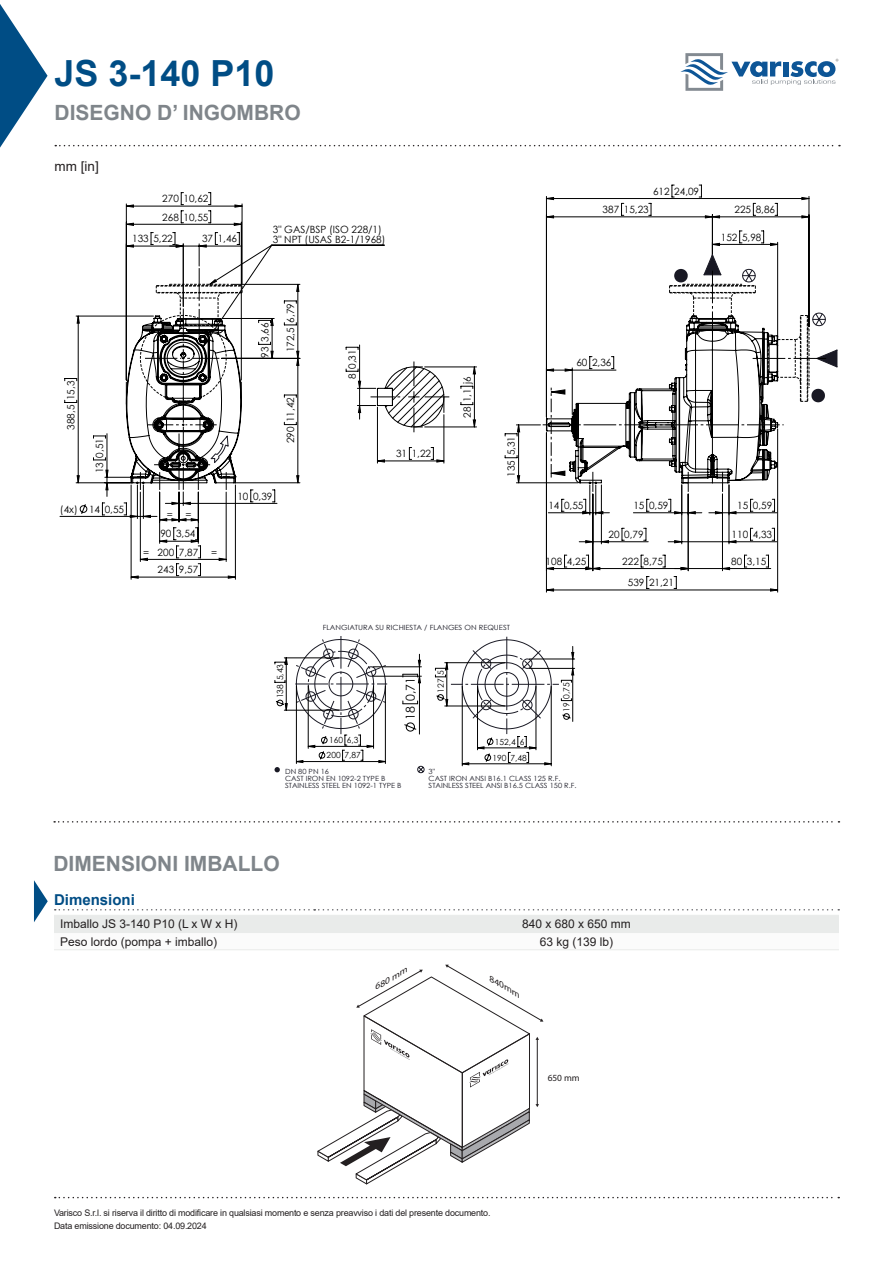
<style>
.page{position:relative;width:893px;height:1263px;background:#fff}
.page>*{position:absolute;margin:0;border:0;box-sizing:border-box;transform-origin:0 0}
.t1{font:700 36px "Arial";color:#004d85}
.t2{font:700 21px "Arial";color:#7f858a}
.t3{font:700 15px "Arial";color:#004d85}
.t4{font:13.5px "Arial";color:#231f20}
.t5{font:12.3px "Century Gothic";color:#000}
.t6{font:12px "Arial";color:#231f20}
.t7{font:10.05px/20px "Century Gothic";color:#000}
.t8{font:9.45px "Myriad Pro";color:#231f20}
.t9{font:9px "Arial";letter-spacing:-.02em;color:#231f20}
.t10{font:8.4px/15.1px "Century Gothic";color:#000}
.t11{font:italic 8.1px "Myriad Pro";color:#231f20;scale:1.33 1}
.t12{font:7.05px/6.9px "Century Gothic";color:#191924;scale:1.05 1}
.t13{font:7.05px "Century Gothic";color:#191924;scale:1.06 1}
</style>
<div class="page">
<svg style="left:0;top:4px;width:48px;height:144px"></svg>
<svg style="left:54px;top:821px;width:785px;height:1px"></svg>
<svg style="left:54px;top:909px;width:785px;height:41px"></svg>
<svg style="left:34px;top:880px;width:14px;height:42px"></svg>
<svg style="left:55px;top:145px;width:785px;height:1px"></svg>
<svg style="left:55px;top:1197px;width:784px;height:1px"></svg>
<svg style="left:680px;top:53px;width:158px;height:38px"></svg>
<svg style="left:80px;top:504px;width:7px;height:10px"></svg>
<svg style="left:64px;top:400px;width:13px;height:3px"></svg>
<svg style="left:64px;top:378px;width:13px;height:3px"></svg>
<hr style="left:76px;top:482px;width:55px;height:1px;background:#000">
<hr style="left:76px;top:316px;width:77px;height:1px;background:#000">
<hr style="left:60px;top:516px;width:77px;height:1px;background:#000">
<hr style="left:126px;top:204px;width:1px;height:176px;background:#000">
<svg style="left:180px;top:197px;width:629px;height:394px"></svg>
<svg style="left:77px;top:315px;width:16px;height:169px"></svg>
<svg style="left:126px;top:205px;width:610px;height:49px"></svg>
<svg style="left:93px;top:254px;width:744px;height:325px"></svg>
<hr style="left:529px;top:668px;width:46px;height:1px;background:#000">
<hr style="left:529px;top:659px;width:46px;height:1px;background:#000">
<svg style="left:275px;top:636px;width:299px;height:137px"></svg>
<svg style="left:317px;top:965px;width:226px;height:219px"></svg>
<p class="t1" style="left:55px;top:48px;width:222px">JS 3-140 P10</p>
<p class="t2" style="left:55px;top:98px;width:248px">DISEGNO D’ INGOMBRO</p>
<p class="t4" style="left:55px;top:157px;width:46px">mm [in]</p>
<p class="t7" style="left:162px;top:189px;width:48px">270 10,62</p>
<p class="t7" style="left:162px;top:207px;width:48px">268 10,55</p>
<p class="t7" style="left:132px;top:229px;width:42px">133 5,22</p>
<p class="t7" style="left:202px;top:229px;width:37px">37 1,46</p>
<p class="t7" style="left:273px;top:224px;width:114px;line-height:9.8px">3" GAS/BSP (ISO 228/1)<br>3" NPT (USAS B2-1/1968)</p>
<p class="t7" style="left:653px;top:181px;width:48px">612 24,09</p>
<p class="t7" style="left:603px;top:199px;width:48px">387 15,23</p>
<p class="t7" style="left:734px;top:199px;width:42px">225 8,86</p>
<p class="t7" style="left:721px;top:227px;width:42px">152 5,98</p>
<p class="t7" style="left:61px;top:430px;width:50px;rotate:-90deg">388,5 15,3</p>
<p class="t7" style="left:90px;top:473px;width:37px;rotate:-90deg">13 0,51</p>
<p class="t7" style="left:255px;top:358px;width:37px;rotate:-90deg">93 3,66</p>
<p class="t7" style="left:280px;top:352px;width:50px;rotate:-90deg">172,5 6,79</p>
<p class="t7" style="left:280px;top:443px;width:48px;rotate:-90deg">290 11,42</p>
<p class="t7" style="left:342px;top:379px;width:31px;rotate:-90deg">8 0,31</p>
<p class="t7" style="left:396px;top:443px;width:37px">31 1,22</p>
<p class="t7" style="left:457px;top:418px;width:43px;rotate:-90deg">28 1,1 j6</p>
<p class="t7" style="left:501px;top:477px;width:42px;rotate:-90deg">135 5,31</p>
<p class="t7" style="left:576px;top:353px;width:37px">60 2,36</p>
<p class="t7" style="left:60px;top:499px;width:66px">(4x) 14 0,55</p>
<p class="t7" style="left:160px;top:504px;width:37px;text-indent:25px">=<br>90 3,54</p>
<p class="t7" style="left:143px;top:542px;width:57px">= 200 7,87</p>
<p class="t7" style="left:211px;top:542px;width:8px">=</p>
<p class="t7" style="left:167px;top:504px;width:8px">=</p>
<p class="t7" style="left:158px;top:560px;width:42px">243 9,57</p>
<p class="t7" style="left:237px;top:486px;width:37px">10 0,39</p>
<p class="t7" style="left:548px;top:495px;width:37px">14 0,55</p>
<p class="t7" style="left:633px;top:495px;width:37px">15 0,59</p>
<p class="t7" style="left:737px;top:495px;width:37px">15 0,59</p>
<p class="t7" style="left:609px;top:524px;width:37px">20 0,79</p>
<p class="t7" style="left:732px;top:524px;width:42px">110 4,33</p>
<p class="t7" style="left:546px;top:551px;width:42px">108 4,25</p>
<p class="t7" style="left:622px;top:551px;width:42px">222 8,75</p>
<p class="t7" style="left:731px;top:551px;width:37px">80 3,15</p>
<p class="t7" style="left:628px;top:572px;width:48px">539 21,21</p>
<p class="t13" style="left:323px;top:623px;width:178px">FLANGIATURA SU RICHIESTA / FLANGES ON REQUEST</p>
<p class="t10" style="left:272px;top:698px;width:36px;rotate:-90deg">138 5,43</p>
<p class="t5" style="left:403px;top:720px;width:45px;rotate:-90deg">18 0,71</p>
<p class="t10" style="left:433px;top:693px;width:24px;rotate:-90deg">127 5</p>
<p class="t10" style="left:559px;top:712px;width:31px;rotate:-90deg">19 0,75</p>
<p class="t10" style="left:327px;top:732px;width:36px">160 6,3<br>200 7,87</p>
<p class="t10" style="left:492px;top:734px;width:36px;line-height:15.9px">152,4 6<br>190 7,48</p>
<p class="t12" style="left:285px;top:768px;width:112px">DN 80 PN 16<br>CAST IRON EN 1092-2 TYPE B<br>STAINLESS STEEL EN 1092-1 TYPE B</p>
<p class="t12" style="left:429px;top:768px;width:142px">3"<br>CAST IRON ANSI B16.1 CLASS 125 R.F.<br>STAINLESS STEEL ANSI B16.5 CLASS 150 R.F.</p>
<p class="t2" style="left:53px;top:849px;width:228px">DIMENSIONI IMBALLO</p>
<p class="t3" style="left:54px;top:889px;width:82px">Dimensioni</p>
<p class="t6" style="left:60px;top:916px;width:179px">Imballo JS 3-140 P10 (L x W x H)</p>
<p class="t6" style="left:522px;top:916px;width:110px">840 x 680 x 650 mm</p>
<p class="t6" style="left:60px;top:933px;width:159px">Peso lordo (pompa + imballo)</p>
<p class="t6" style="left:540px;top:933px;width:75px">63 kg (139 lb)</p>
<p class="t11" style="left:372px;top:984px;width:29px;rotate:-30deg">680 mm</p>
<p class="t11" style="left:493px;top:974px;width:28px;rotate:30deg">840mm</p>
<p class="t8" style="left:548px;top:1072px;width:34px">650 mm</p>
<p class="t9" style="left:54px;top:1206px;width:438px">Varisco S.r.l. si riserva il diritto di modificare in qualsiasi momento e senza preavviso i dati del presente documento.</p>
<p class="t9" style="left:54px;top:1220px;width:154px">Data emissione documento: 04.09.2024</p>
</div>
